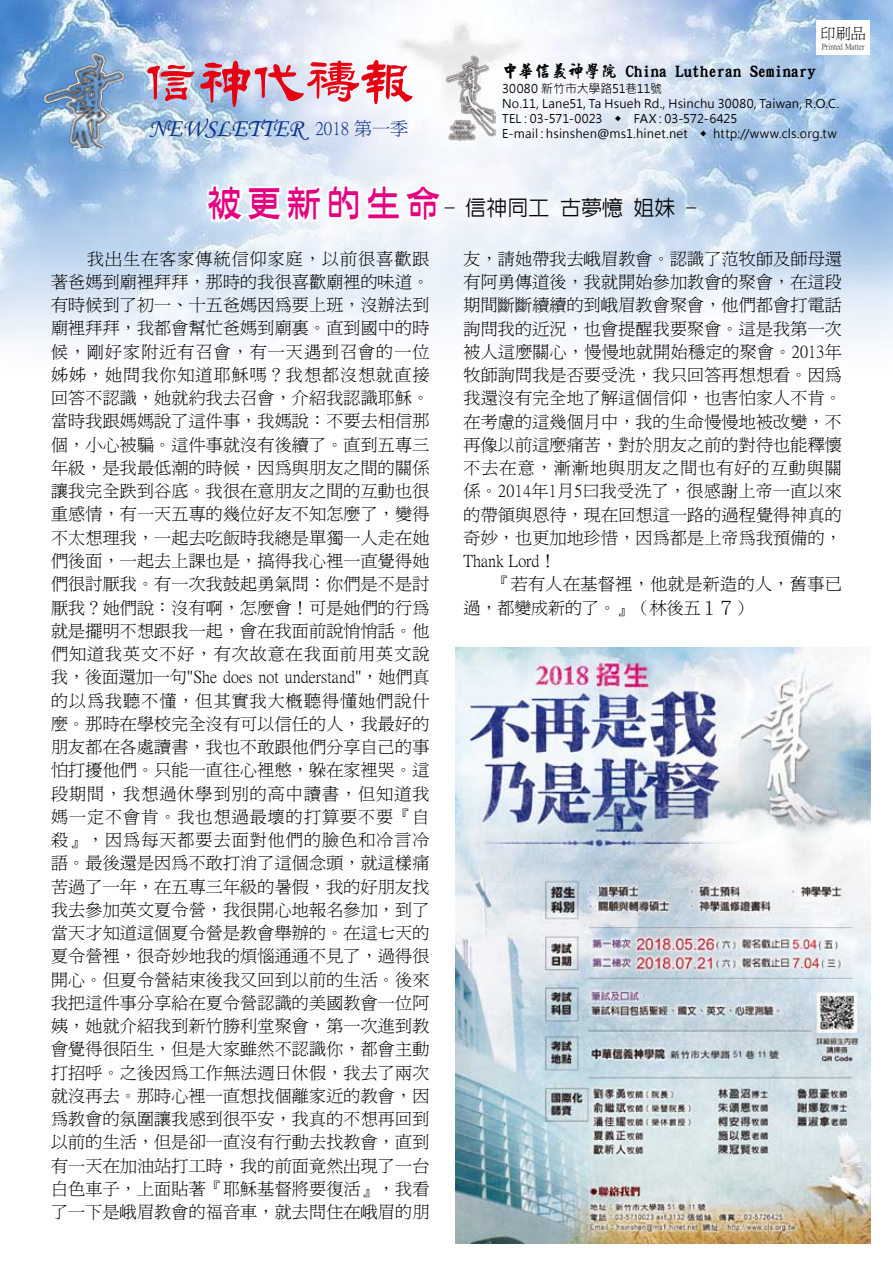
<style>
.page{position:relative;width:893px;height:1263px;background:#fff}
.page>*{position:absolute;margin:0;border:0;box-sizing:border-box;transform-origin:0 0}
.t1{font:59.4px "ID Hao Li";color:#e60012;scale:.91 1}
.t2{font:25.5px "Monotype Corsiva";color:#0c3388}
.t3{font:500 21px "New Gothic";color:#000}
.t4{font:16.95px/23.2px "P Ming Li U";letter-spacing:.015em;color:#000;text-align:justify}
.t5{font:16.5px "DF Yan Kai W7 HK BF";color:#000}
.t6{font:15px "P Ming Li U";color:#000}
.t7{font:12px/15px "Microsoft Jheng Hei";letter-spacing:.01em;color:#000}
.t8{font:7.8px "P Ming Li U";color:#000}
.s1{font-family:"P Ming Li U";font-size:18px}
.s2{font-family:"ID Hao Xing"}
.s3{font-family:"DF Ya Yi W6 WIN BF";font-weight:400;font-size:36px;color:#e4007f}
</style>
<div class="page">
<img style="left:0;top:0;width:893px;height:346px">
<svg style="left:203px;top:183px;width:48px;height:163px"></svg>
<svg style="left:238px;top:56px;width:209px;height:172px"></svg>
<img style="left:42px;top:50px;width:97px;height:97px">
<div style="left:817px;top:20px;width:53px;height:35px;background:#fff"></div>
<img style="left:445px;top:54px;width:50px;height:87px">
<img style="left:456px;top:648px;width:415px;height:595px">
<h1 class="t1" style="left:144px;top:49px;width:298px">信神代禱報</h1>
<h2 class="t2" style="left:148px;top:113px;width:261px">NEWSLETTER <span class="s1">2018 第一季</span></h2>
<p class="t6" style="left:821px;top:26px;width:46px">印刷品</p>
<p class="t8" style="left:822px;top:43px;width:44px">Printed Matter</p>
<p class="t5" style="left:502px;top:63px;width:315px"><span class="s2">中華信義神學院</span> China Lutheran Seminary</p>
<p class="t7" style="left:502px;top:81px;width:339px">30080 新竹市大學路51巷11號<br>No.11, Lane51, Ta Hsueh Rd., Hsinchu 30080, Taiwan, R.O.C.<br>TEL：03-571-0023 ◆ FAX：03-572-6425<br>E-mail：hsinshen@ms1.hinet.net ◆ http://www.cls.org.tw</p>
<p class="t3" style="left:207px;top:197px;width:491px"><span class="s3">被更新的生命</span>- 信神同工 古夢憶 姐妹 -</p>
<p class="t4" style="left:51px;top:247px;width:380px;text-indent:36px">我出生在客家傳統信仰家庭，以前很喜歡跟著爸媽到廟裡拜拜，那時的我很喜歡廟裡的味道。有時候到了初一、十五爸媽因為要上班，沒辦法到廟裡拜拜，我都會幫忙爸媽到廟裏。直到國中的時候，剛好家附近有召會，有一天遇到召會的一位姊姊，她問我你知道耶穌嗎？我想都沒想就直接回答不認識，她就約我去召會，介紹我認識耶穌。當時我跟媽媽說了這件事，我媽說：不要去相信那個，小心被騙。這件事就沒有後續了。直到五專三年級，是我最低潮的時候，因為與朋友之間的關係讓我完全跌到谷底。我很在意朋友之間的互動也很重感情，有一天五專的幾位好友不知怎麼了，變得不太想理我，一起去吃飯時我總是單獨一人走在她們後面，一起去上課也是，搞得我心裡一直覺得她們很討厭我。有一次我鼓起勇氣問：你們是不是討厭我？她們說：沒有啊，怎麼會！可是她們的行為就是擺明不想跟我一起，會在我面前說悄悄話。他們知道我英文不好，有次故意在我面前用英文說我，後面還加一句"She does not understand"，她們真的以為我聽不懂，但其實我大概聽得懂她們說什麼。那時在學校完全沒有可以信任的人，我最好的朋友都在各處讀書，我也不敢跟他們分享自己的事怕打擾他們。只能一直往心裡憋，躲在家裡哭。這段期間，我想過休學到別的高中讀書，但知道我媽一定不會肯。我也想過最壞的打算要不要『自殺』，因為每天都要去面對他們的臉色和冷言冷語。最後還是因為不敢打消了這個念頭，就這樣痛苦過了一年，在五專三年級的暑假，我的好朋友找我去參加英文夏令營，我很開心地報名參加，到了當天才知道這個夏令營是教會舉辦的。在這七天的夏令營裡，很奇妙地我的煩惱通通不見了，過得很開心。但夏令營結束後我又回到以前的生活。後來我把這件事分享給在夏令營認識的美國教會一位阿姨，她就介紹我到新竹勝利堂聚會，第一次進到教會覺得很陌生，但是大家雖然不認識你，都會主動打招呼。之後因為工作無法週日休假，我去了兩次就沒再去。那時心裡一直想找個離家近的教會，因為教會的氛圍讓我感到很平安，我真的不想再回到以前的生活，但是卻一直沒有行動去找教會，直到有一天在加油站打工時，我的前面竟然出現了一台白色車子，上面貼著『耶穌基督將要復活』，我看了一下是峨眉教會的福音車，就去問住在峨眉的朋</p>
<p class="t4" style="left:463px;top:247px;width:380px">友，請她帶我去峨眉教會。認識了范牧師及師母還有阿勇傳道後，我就開始參加教會的聚會，在這段期間斷斷續續的到峨眉教會聚會，他們都會打電話詢問我的近況，也會提醒我要聚會。這是我第一次被人這麼關心，慢慢地就開始穩定的聚會。2013年牧師詢問我是否要受洗，我只回答再想想看。因為我還沒有完全地了解這個信仰，也害怕家人不肯。在考慮的這幾個月中，我的生命慢慢地被改變，不再像以前這麼痛苦，對於朋友之前的對待也能釋懷不去在意，漸漸地與朋友之間也有好的互動與關係。2014年1月5曰我受洗了，很感謝上帝一直以來的帶領與恩待，現在回想這一路的過程覺得神真的奇妙，也更加地珍惜，因為都是上帝為我預備的，Thank Lord！</p>
<p class="t4" style="left:463px;top:573px;width:380px;text-indent:30px">『若有人在基督裡，他就是新造的人，舊事已過，都變成新的了。』（林後五１７）</p>
</div>
